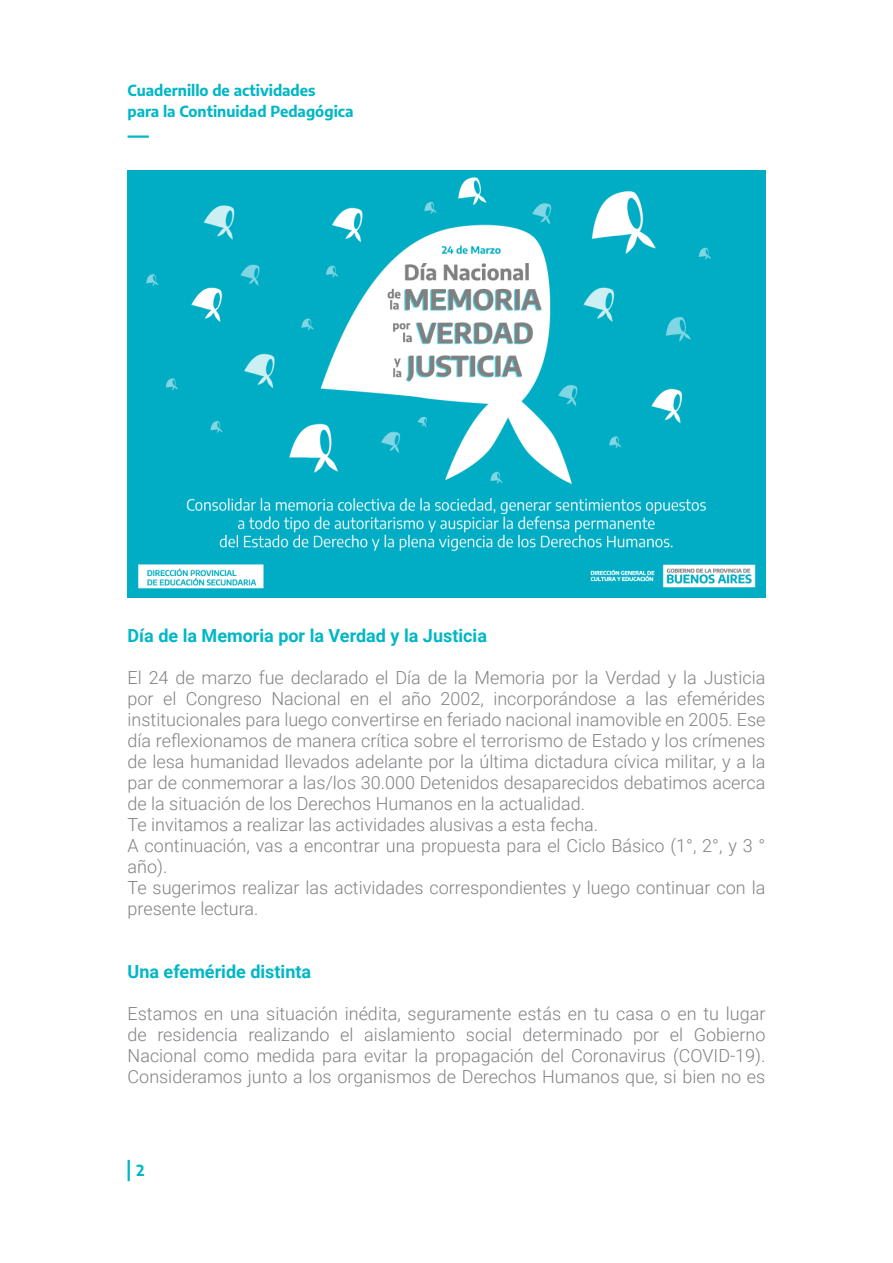
<style>
.page{position:relative;width:893px;height:1263px;background:#fff}
.page>*{position:absolute;margin:0;border:0;box-sizing:border-box;transform-origin:0 0}
.t1{font:300 18px/21px "Roboto";color:#808285}
.t2{font:700 18px "Roboto";color:#00b7c6}
.t3{font:700 15px/21px "Encode Sans";color:#00b7c6}
</style>
<div class="page">
<hr style="left:128px;top:135px;width:21px;height:3px;background:#00b7c6">
<hr style="left:128px;top:1160px;width:2px;height:21px;background:#00b7c6">
<img style="left:128px;top:170px;width:637px;height:427px">
<p class="t3" style="left:128px;top:79px;width:227px">Cuadernillo de actividades<br>para la Continuidad Pedagógica</p>
<p class="t2" style="left:128px;top:623px;width:361px">Día de la Memoria por la Verdad y la Justicia</p>
<p class="t1" style="left:128px;top:666px;width:639px">El 24 de marzo fue declarado el Día de la Memoria por la Verdad y la Justicia por el Congreso Nacional en el año 2002, incorporándose a las efemérides institucionales para luego convertirse en feriado nacional inamovible en 2005. Ese día reflexionamos de manera crítica sobre el terrorismo de Estado y los crímenes de lesa humanidad llevados adelante por la última dictadura cívica militar, y a la par de conmemorar a las/los 30.000 Detenidos desaparecidos debatimos acerca de la situación de los Derechos Humanos en la actualidad.<br>Te invitamos a realizar las actividades alusivas a esta fecha.<br>A continuación, vas a encontrar una propuesta para el Ciclo Básico (1°, 2°, y 3 ° año).<br>Te sugerimos realizar las actividades correspondientes y luego continuar con la presente lectura.</p>
<p class="t2" style="left:128px;top:959px;width:185px">Una efeméride distinta</p>
<p class="t1" style="left:128px;top:1002px;width:639px;text-align:justify">Estamos en una situación inédita, seguramente estás en tu casa o en tu lugar de residencia realizando el aislamiento social determinado por el Gobierno Nacional como medida para evitar la propagación del Coronavirus (COVID-19).<br>Consideramos junto a los organismos de Derechos Humanos que, si bien no es</p>
<p class="t3" style="left:136px;top:1159px;width:10px">2</p>
</div>
